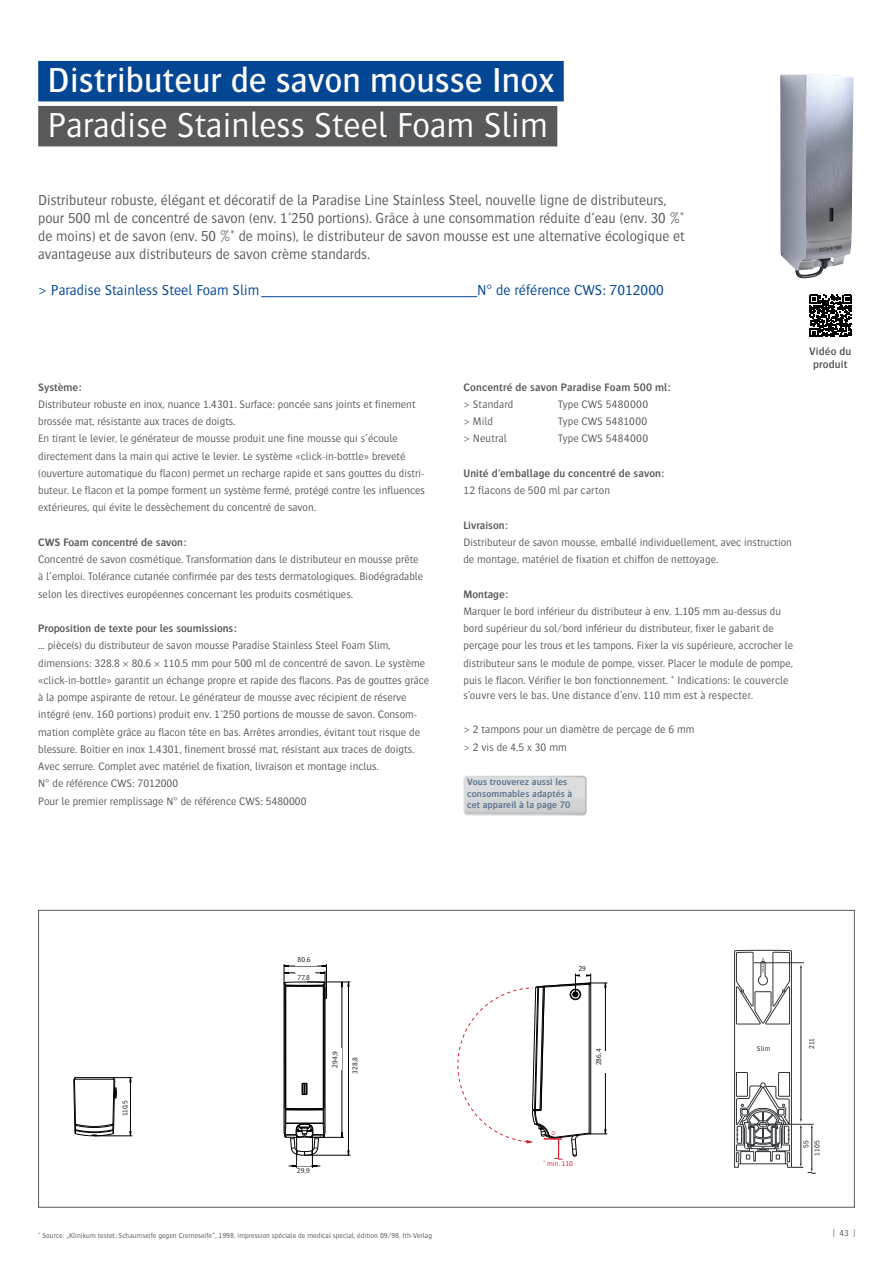
<style>
.page{position:relative;width:893px;height:1263px;background:#fff}
.page>*{position:absolute;margin:0;border:0;box-sizing:border-box;transform-origin:0 0}
.t1{font:300 36px "Bosis Std";color:#fff}
.t2{font:500 36px "Bosis Std";color:#fff}
.t3{font:300 15px/18px "Bosis Std";color:#58595b}
.t4{font:300 15px "Bosis Std";color:#034694}
.t5{font:300 11.25px/17.2px "Bosis Std";color:#58595b}
.t6{font:600 11.25px/13.5px "Bosis Std";color:#58595b;text-align:center}
.t7{font:300 11.25px "Bosis Std";letter-spacing:.02em;color:#58595b}
.t8{font:300 11.25px "Bosis Std";letter-spacing:.025em;color:#58595b}
.t9{font:600 9.75px/11.7px "Bosis Std";letter-spacing:.015em;color:#57728d}
.t10{font:300 9px "Bosis Std";color:#58595b}
.t11{font:300 7.5px "Bosis Std";color:#58595b}
.t12{font:300 7.35px/10.9px "Bosis";letter-spacing:.01em;color:#231f20;text-align:right}
.t13{font:300 7.35px "Bosis";letter-spacing:-.005em;color:#da2031}
</style>
<div class="page">
<img style="left:780px;top:75px;width:73px;height:203px">
<svg style="left:463px;top:776px;width:123px;height:39px;background:#d5d7d8"></svg>
<div style="left:38px;top:61px;width:526px;height:40px;background:#034694"></div>
<div style="left:38px;top:106px;width:519px;height:40px;background:#58595b"></div>
<hr style="left:261px;top:296px;width:216px;height:1px;background:#034694">
<svg style="left:73px;top:1077px;width:60px;height:60px"></svg>
<div style="left:122px;top:1094px;width:8px;height:22px;background:#fff"></div>
<svg style="left:283px;top:964px;width:68px;height:204px"></svg>
<div style="left:333px;top:1048px;width:8px;height:21px;background:#fff"></div>
<div style="left:295px;top:958px;width:22px;height:8px;background:#fff"></div>
<div style="left:349px;top:1056px;width:7px;height:19px;background:#fff"></div>
<hr style="left:344px;top:1057px;width:4px;height:19px;background:#fff">
<div style="left:296px;top:973px;width:19px;height:7px;background:#fff"></div>
<div style="left:295px;top:968px;width:20px;height:5px;background:#fff"></div>
<div style="left:297px;top:1161px;width:14px;height:5px;background:#fff"></div>
<svg style="left:734px;top:950px;width:82px;height:224px"></svg>
<svg style="left:458px;top:973px;width:150px;height:187px"></svg>
<svg style="left:809px;top:295px;width:43px;height:42px"></svg>
<h1 class="t2" style="left:47px;top:67px;width:508px">Distributeur de savon mousse Inox</h1>
<h1 class="t1" style="left:47px;top:112px;width:502px">Paradise Stainless Steel Foam Slim</h1>
<p class="t3" style="left:38px;top:192px;width:648px">Distributeur robuste, élégant et décoratif de la Paradise Line Stainless Steel, nouvelle ligne de distributeurs, pour 500 ml de concentré de savon (env. 1‘250 portions). Grâce à une consommation réduite d‘eau (env. 30 %* de moins) et de savon (env. 50 %* de moins), le distributeur de savon mousse est une alternative écologique et avantageuse aux distributeurs de savon crème standards.</p>
<h2 class="t4" style="left:38px;top:284px;width:223px">&gt; Paradise Stainless Steel Foam Slim</h2>
<h2 class="t4" style="left:477px;top:284px;width:188px">N° de référence CWS: 7012000</h2>
<p class="t6" style="left:38px;top:381px;width:45px">Système:</p>
<p class="t5" style="left:38px;top:396px;width:388px">Distributeur robuste en inox, nuance 1.4301. Surface: poncée sans joints et finement brossée mat, résistante aux traces de doigts.<br>En tirant le levier, le générateur de mousse produit une fine mousse qui s’écoule directement dans la main qui active le levier. Le système «click-in-bottle» breveté (ouverture automatique du flacon) permet un recharge rapide et sans gouttes du distri&shy;buteur. Le flacon et la pompe forment un système fermé, protégé contre les influences extérieures, qui évite le dessèchement du concentré de savon.</p>
<p class="t6" style="left:38px;top:536px;width:150px">CWS Foam concentré de savon:</p>
<p class="t5" style="left:38px;top:551px;width:387px">Concentré de savon cosmétique. Transformation dans le distributeur en mousse prête à l’emploi. Tolérance cutanée confirmée par des tests dermatologiques. Biodégradable selon les directives européennes concernant les produits cosmétiques.</p>
<p class="t6" style="left:38px;top:622px;width:200px">Proposition de texte pour les soumissions:</p>
<p class="t5" style="left:38px;top:638px;width:392px">… pièce(s) du distributeur de savon mousse Paradise Stainless Steel Foam Slim, dimensions: 328.8 × 80.6 × 110.5 mm pour 500 ml de concentré de savon. Le système «click-in-bottle» garantit un échange propre et rapide des flacons. Pas de gouttes grâce à la pompe aspirante de retour. Le générateur de mousse avec récipient de réserve intégré (env. 160 portions) produit env. 1‘250 portions de mousse de savon. Consom&shy;mation complète grâce au flacon tête en bas. Arrêtes arrondies, évitant tout risque de blessure. Boîtier en inox 1.4301, finement brossé mat, résistant aux traces de doigts.<br>Avec serrure. Complet avec matériel de fixation, livraison et montage inclus.<br>N° de référence CWS: 7012000<br>Pour le premier remplissage N° de référence CWS: 5480000</p>
<p class="t6" style="left:463px;top:381px;width:209px">Concentré de savon Paradise Foam 500 ml:</p>
<p class="t5" style="left:463px;top:396px;width:51px">&gt; Standard</p>
<p class="t7" style="left:558px;top:400px;width:92px">Type CWS 5480000</p>
<p class="t5" style="left:463px;top:413px;width:31px">&gt; Mild</p>
<p class="t5" style="left:558px;top:413px;width:91px">Type CWS 5481000</p>
<p class="t5" style="left:463px;top:431px;width:45px">&gt; Neutral</p>
<p class="t8" style="left:558px;top:434px;width:92px">Type CWS 5484000</p>
<p class="t6" style="left:463px;top:467px;width:202px">Unité d‘emballage du concentré de savon:</p>
<p class="t5" style="left:463px;top:482px;width:148px">12 flacons de 500 ml par carton</p>
<p class="t6" style="left:463px;top:519px;width:46px">Livraison:</p>
<p class="t5" style="left:463px;top:534px;width:330px">Distributeur de savon mousse, emballé individuellement, avec instruction de montage, matériel de fixation et chiffon de nettoyage.</p>
<p class="t6" style="left:463px;top:588px;width:46px">Montage:</p>
<p class="t5" style="left:463px;top:603px;width:331px">Marquer le bord inférieur du distributeur à env. 1.105 mm au-dessus du bord supérieur du sol/bord inférieur du distributeur, fixer le gabarit de perçage pour les trous et les tampons. Fixer la vis supérieure, accrocher le distributeur sans le module de pompe, visser. Placer le module de pompe, puis le flacon. Vérifier le bon fonctionnement. * Indications: le couvercle</p>
<p class="t5" style="left:463px;top:687px;width:291px">s’ouvre vers le bas. Une distance d’env. 110 mm est à respecter.</p>
<p class="t5" style="left:463px;top:722px;width:233px">&gt; 2 tampons pour un diamètre de perçage de 6 mm &gt; 2 vis de 4.5 x 30 mm</p>
<p class="t9" style="left:467px;top:777px;width:107px">Vous trouverez aussi les consommables adaptés à cet appareil à la page 70</p>
<p class="t6" style="left:809px;top:345px;width:44px">Vidéo du produit</p>
<p class="t12" style="left:298px;top:954px;width:15px">80,6</p>
<p class="t12" style="left:298px;top:972px;width:14px">77,8</p>
<p class="t12" style="left:578px;top:963px;width:9px">29</p>
<p class="t12" style="left:119px;top:1116px;width:17px;rotate:-90deg">110,5</p>
<p class="t12" style="left:329px;top:1068px;width:18px;rotate:-90deg">294,9</p>
<p class="t12" style="left:349px;top:1074px;width:18px;rotate:-90deg">328,8</p>
<p class="t12" style="left:297px;top:1165px;width:15px">29,9</p>
<p class="t12" style="left:593px;top:1065px;width:18px;rotate:-90deg">286,4</p>
<p class="t13" style="left:543px;top:1160px;width:31px">* min. 110</p>
<p class="t12" style="left:757px;top:1043px;width:15px">Slim</p>
<p class="t12" style="left:806px;top:1049px;width:12px;rotate:-90deg">211</p>
<p class="t12" style="left:800px;top:1156px;width:17px;rotate:-90deg">55<br>1105</p>
<p class="t11" style="left:38px;top:1232px;width:395px">* Source: „Klinikum testet: Schaumseife gegen Cremeseife“, 1998, impression spéciale de medical special, édition 09/98, Ith-Verlag</p>
<p class="t10" style="left:833px;top:1229px;width:24px">[ 43 ]</p>
</div>
